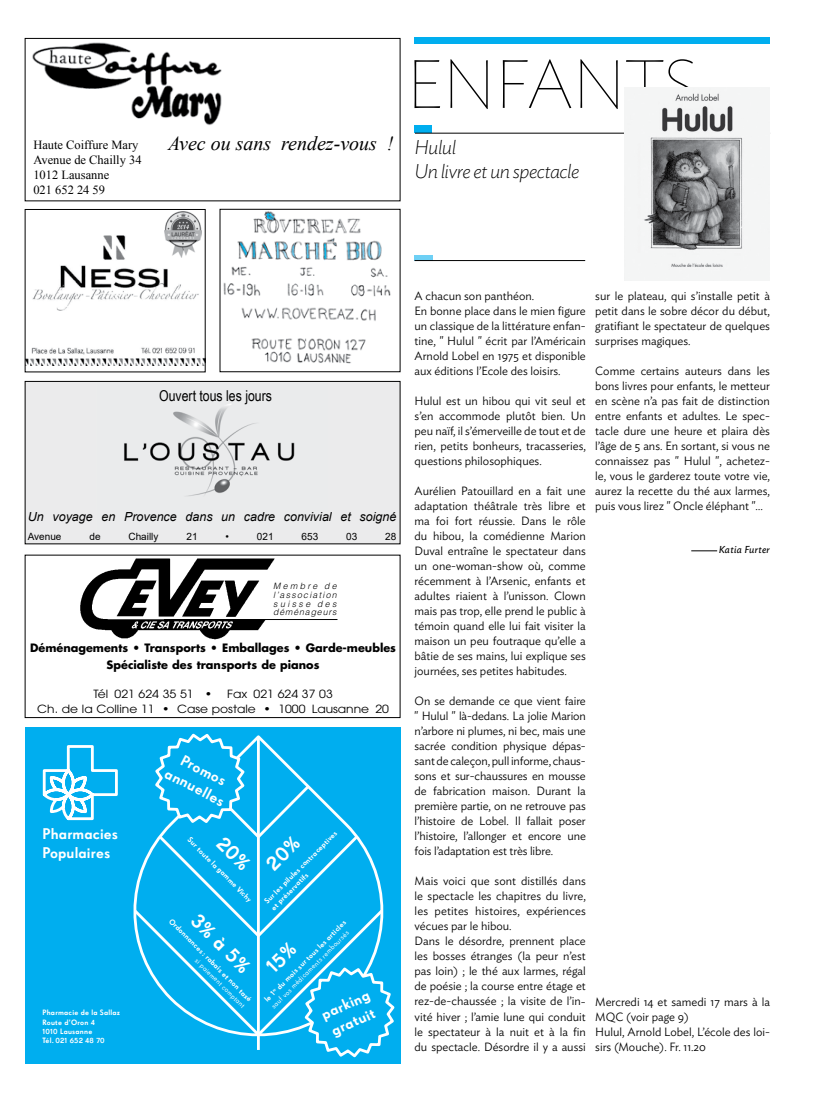
<style>
.page{position:relative;width:815px;height:1099px;background:#fff}
.page>*{position:absolute;margin:0;border:0;box-sizing:border-box;transform-origin:0 0}
.t1{font:100 67.5px "Ideal Sans";letter-spacing:-.01em;color:#000}
.t2{font:italic 20px "Times New Roman";color:#000}
.t3{font:20px "Super Grotesk A Med LF";color:#fff}
.t4{font:italic 200 19.75px/23.8px "Ideal Sans";letter-spacing:-.025em;color:#000}
.t5{font:15px/18.8px "Super Grotesk A Med LF";letter-spacing:.01em;color:#fff}
.t6{font:15px "Arial Narrow";color:#000}
.t7{font:12.5px/15px "Times New Roman";color:#000}
.t8{font:italic 12.5px "Arial";color:#000}
.t9{font:300 11.88px/15px "Ideal Sans";color:#000;text-align:justify}
.t10{font:700 11.25px/17.5px "Futura";color:#000;text-align:center}
.t11{font:11.25px/15px "Avant Garde";color:#000;scale:1.09 1}
.t12{font:10px "Arial";color:#000}
.t13{font:italic 10px "Ideal Sans";letter-spacing:.03em;color:#000}
.t14{font:italic 300 8.75px/8.8px "Helvetica";letter-spacing:.145em;color:#000;text-align:justify}
.t15{font:7.5px/9.4px "Super Grotesk A Med LF";letter-spacing:.03em;color:#fff}
.t16{font:7.5px "Super Grotesk A Rg LF";color:#fff}
</style>
<div class="page">
<img style="left:27px;top:347px;width:177px;height:18px">
<img style="left:32px;top:235px;width:167px;height:76px">
<img style="left:164px;top:211px;width:38px;height:47px">
<img style="left:223px;top:211px;width:168px;height:153px">
<div style="left:25px;top:727px;width:375px;height:337px;background:#00aeef"></div>
<svg style="left:42px;top:745px;width:76px;height:76px"></svg>
<div style="left:415px;top:126px;width:17px;height:7px;background:#00aeef"></div>
<hr style="left:415px;top:133px;width:355px;height:1px;background:#000">
<div style="left:415px;top:255px;width:18px;height:6px;background:#6ed0f5"></div>
<hr style="left:415px;top:260px;width:170px;height:1px;background:#000">
<img style="left:32px;top:42px;width:190px;height:84px">
<div style="left:25px;top:38px;width:375px;height:163px;border:1px solid #000"></div>
<div style="left:25px;top:381px;width:375px;height:163px;background:#ebebec"></div>
<img style="left:124px;top:404px;width:171px;height:92px">
<div style="left:25px;top:381px;width:375px;height:163px;border:1px solid #000"></div>
<img style="left:80px;top:558px;width:195px;height:82px">
<hr style="left:164px;top:619px;width:173px;height:1px;background:#000">
<div style="left:25px;top:555px;width:375px;height:163px;border:1px solid #000"></div>
<svg style="left:691px;top:550px;width:26px;height:1px"></svg>
<img style="left:625px;top:87px;width:145px;height:193px">
<div style="left:415px;top:38px;width:355px;height:6px;background:#00aeef"></div>
<svg style="left:133px;top:733px;width:262px;height:325px"></svg>
<p class="t7" style="left:33px;top:137px;width:110px">Haute Coiffure Mary<br>Avenue de Chailly 34<br>1012 Lausanne<br>021 652 24 59</p>
<h2 class="t2" style="left:168px;top:130px;width:227px">Avec ou sans rendez-vous !</h2>
<h1 class="t1" style="left:407px;top:31px;width:293px">ENFANTS</h1>
<h3 class="t4" style="left:415px;top:134px;width:166px">Hulul<br>Un livre et un spectacle</h3>
<p class="t6" style="left:159px;top:384px;width:114px">Ouvert tous les jours</p>
<p class="t8" style="left:28px;top:509px;width:370px">Un voyage en Provence dans un cadre convivial et soigné</p>
<p class="t12" style="left:28px;top:529px;width:35px">Avenue</p>
<p class="t12" style="left:89px;top:529px;width:13px">de</p>
<p class="t12" style="left:129px;top:529px;width:31px">Chailly</p>
<p class="t12" style="left:186px;top:529px;width:13px">21</p>
<p class="t12" style="left:226px;top:529px;width:5px">•</p>
<p class="t12" style="left:257px;top:529px;width:18px">021</p>
<p class="t12" style="left:302px;top:529px;width:18px">653</p>
<p class="t12" style="left:346px;top:529px;width:13px">03</p>
<p class="t12" style="left:385px;top:529px;width:13px">28</p>
<p class="t14" style="left:273px;top:581px;width:65px">Membre de l’association suisse des déménageurs</p>
<p class="t10" style="left:30px;top:638px;width:368px">Déménagements • Transports • Emballages • Garde-meubles<br>Spécialiste des transports de pianos</p>
<p class="t11" style="left:93px;top:686px;width:111px">Tél 021 624 35 51 •</p>
<p class="t11" style="left:37px;top:686px;width:324px;text-indent:190px">Fax 021 624 37 03<br>Ch. de la Colline 11 • Case postale • 1000 Lausanne 20</p>
<p class="t5" style="left:43px;top:824px;width:77px">Pharmacies<br>Populaires</p>
<p class="t15" style="left:43px;top:1007px;width:79px">Pharmacie de la Sallaz<br>Route d’Oron 4<br>1010 Lausanne<br>Tél. 021 652 48 70</p>
<p class="t5" style="left:179px;top:746px;width:67px;text-align:center;rotate:28deg">Promos annuelles</p>
<p class="t15" style="left:192px;top:835px;width:89px;rotate:45deg">Sur toute la gamme Vichy</p>
<p class="t15" style="left:262px;top:898px;width:101px;rotate:-45deg">Sur les pilules contraceptives et préservatifs</p>
<p class="t15" style="left:262px;top:996px;width:113px;rotate:-45deg">le 1<sup>er</sup> du mois sur tous les articles</p>
<h2 class="t3" style="left:203px;top:908px;width:76px;rotate:45deg">3% à 5%</h2>
<p class="t15" style="left:174px;top:916px;width:115px;rotate:45deg">Ordonnances : rabais et non taxé</p>
<p class="t16" style="left:269px;top:1003px;width:108px;rotate:-45deg">sauf vos médicaments remboursés</p>
<p class="t16" style="left:199px;top:955px;width:69px;rotate:45deg">si paiement comptant</p>
<p class="t5" style="left:318px;top:1006px;width:53px;rotate:-24deg">parking gratuit</p>
<p class="t9" style="left:415px;top:287px;width:173px;text-align:left">A chacun son panthéon.<br>En bonne place dans le mien figure un classique de la littérature enfan&shy;tine, " Hulul " écrit par l’Américain Arnold Lobel en 1975 et disponible aux éditions l’Ecole des loisirs.</p>
<p class="t9" style="left:415px;top:392px;width:173px">Hulul est un hibou qui vit seul et s’en accommode plutôt bien. Un peu naïf, il s’émerveille de tout et de rien, petits bonheurs, tracasseries, questions philosophiques.</p>
<p class="t9" style="left:415px;top:482px;width:173px">Aurélien Patouillard en a fait une adaptation théâtrale très libre et ma foi fort réussie. Dans le rôle du hibou, la comédienne Marion Duval entraîne le spectateur dans un one-woman-show où, comme récemment à l’Arsenic, enfants et adultes riaient à l’unisson. Clown mais pas trop, elle prend le public à témoin quand elle lui fait visiter la maison un peu foutraque qu’elle a bâtie de ses mains, lui explique ses journées, ses petites habitudes.</p>
<p class="t9" style="left:415px;top:692px;width:173px">On se demande ce que vient faire " Hulul " là-dedans. La jolie Marion n’arbore ni plumes, ni bec, mais une sacrée condition physique dépas&shy;sant de caleçon, pull informe, chaus&shy;sons et sur-chaussures en mousse de fabrication maison. Durant la première partie, on ne retrouve pas l’histoire de Lobel. Il fallait poser l’histoire, l’allonger et encore une fois l’adaptation est très libre.</p>
<p class="t9" style="left:415px;top:872px;width:173px;text-align:left">Mais voici que sont distillés dans le spectacle les chapitres du livre, les petites histoires, expériences vécues par le hibou.<br>Dans le désordre, prennent place les bosses étranges (la peur n’est pas loin) ; le thé aux larmes, régal de poésie ; la course entre étage et rez-de-chaussée ; la visite de l’in&shy;vité hiver ; l’amie lune qui conduit le spectateur à la nuit et à la fin du spectacle. Désordre il y a aussi</p>
<p class="t9" style="left:595px;top:287px;width:176px">sur le plateau, qui s’installe petit à petit dans le sobre décor du début, gratifiant le spectateur de quelques surprises magiques.</p>
<p class="t9" style="left:595px;top:362px;width:176px">Comme certains auteurs dans les bons livres pour enfants, le metteur en scène n’a pas fait de distinction entre enfants et adultes. Le spec&shy;tacle dure une heure et plaira dès l’âge de 5 ans. En sortant, si vous ne connaissez pas " Hulul ", achetez&shy;le, vous le garderez toute votre vie, aurez la recette du thé aux larmes, puis vous lirez " Oncle éléphant "…</p>
<p class="t13" style="left:719px;top:541px;width:53px">Katia Furter</p>
<p class="t9" style="left:595px;top:992px;width:176px;text-align:left">Mercredi 14 et samedi 17 mars à la<br>MQC (voir page 9)<br>Hulul, Arnold Lobel, L’école des loi&shy;sirs (Mouche). Fr. 11.20</p>
</div>
